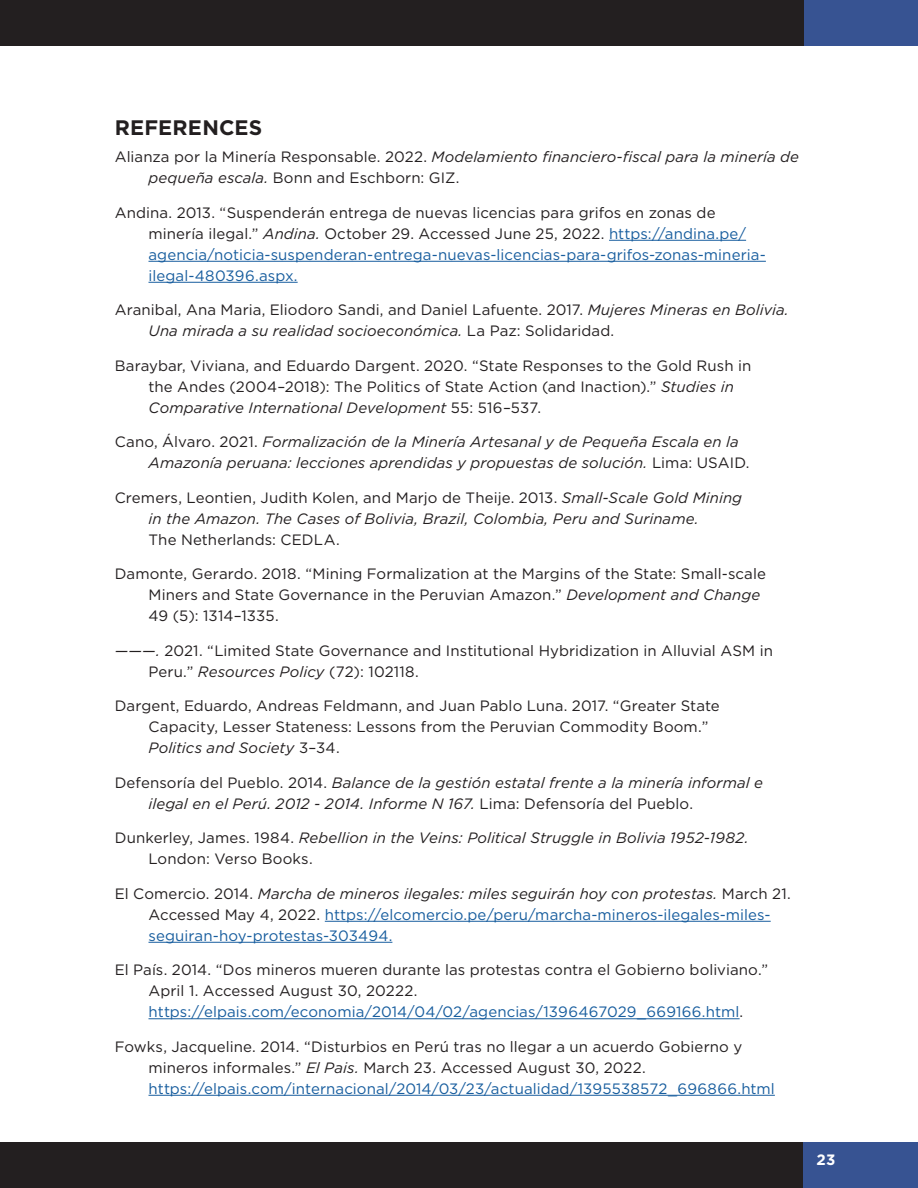
<style>
.page{position:relative;width:918px;height:1188px;background:#fff}
.page>*{position:absolute;margin:0;border:0;box-sizing:border-box;transform-origin:0 0}
.t1{font:700 21px "Gotham";letter-spacing:.01em;color:#231f20}
.t2{font:15px/21px "Gotham";letter-spacing:.005em;color:#231f20}
.t3{font:italic 15px/21px "Gotham";letter-spacing:.005em;color:#231f20}
.t4{font:15px/21px "Gotham";letter-spacing:.005em;color:#175d9e}
.t5{font:700 15px "Gotham";color:#fff}
.s1{font-style:normal}
.s2{color:#231f20}
.s3{font-style:italic;color:#231f20}
.s4{font-style:italic}
.s5{color:#175d9e}
</style>
<div class="page">
<div style="left:802px;top:1143px;width:116px;height:45px;background:#375392"></div>
<div style="left:803px;top:0;width:115px;height:45px;background:#375392"></div>
<div style="left:0;top:1143px;width:802px;height:45px;background:#231f20"></div>
<div style="left:0;top:0;width:803px;height:45px;background:#231f20"></div>
<hr style="left:609px;top:240px;width:137px;height:1px;background:#175d9e">
<hr style="left:148px;top:261px;width:618px;height:1px;background:#175d9e">
<hr style="left:148px;top:282px;width:150px;height:1px;background:#175d9e">
<hr style="left:325px;top:921px;width:446px;height:1px;background:#175d9e">
<hr style="left:148px;top:942px;width:244px;height:1px;background:#175d9e">
<hr style="left:148px;top:1018px;width:592px;height:1px;background:#175d9e">
<hr style="left:148px;top:1095px;width:627px;height:1px;background:#175d9e">
<h1 class="t1" style="left:115px;top:113px;width:149px">REFERENCES</h1>
<p class="t3" style="left:148px;top:146px;width:652px;text-indent:-34px"><span class="s1">Alianza por la Minería Responsable. 2022.</span> Modelamiento financiero-fiscal para la minería de pequeña escala. <span class="s1">Bonn and Eschborn: GIZ.</span></p>
<p class="t4" style="left:149px;top:202px;width:619px;text-indent:-34px"><span class="s2">Andina. 2013. “Suspenderán entrega de nuevas licencias para grifos en zonas de minería ilegal.”</span> <span class="s3">Andina.</span> <span class="s2">October 29. Accessed June 25, 2022.</span> https://andina.pe/ agencia/noticia-suspenderan-entrega-nuevas-licencias-para-grifos-zonas-mineria&shy;ilegal-480396.aspx.</p>
<p class="t2" style="left:149px;top:299px;width:642px;text-indent:-34px">Aranibal, Ana Maria, Eliodoro Sandi, and Daniel Lafuente. 2017. <span class="s4">Mujeres Mineras en Bolivia.<br>Una mirada a su realidad socioeconómica.</span> La Paz: Solidaridad.</p>
<p class="t2" style="left:149px;top:355px;width:604px;text-indent:-34px">Baraybar, Viviana, and Eduardo Dargent. 2020. “State Responses to the Gold Rush in the Andes (2004–2018): The Politics of State Action (and Inaction).” <span class="s4">Studies in<br>Comparative International Development</span> 55: 516–537.</p>
<p class="t3" style="left:149px;top:431px;width:603px;text-indent:-34px"><span class="s1">Cano, Álvaro. 2021.</span> Formalización de la Minería Artesanal y de Pequeña Escala en la<br>Amazonía peruana: lecciones aprendidas y propuestas de solución. <span class="s1">Lima: USAID.</span></p>
<p class="t3" style="left:148px;top:487px;width:595px;text-indent:-34px"><span class="s1">Cremers, Leontien, Judith Kolen, and Marjo de Theije. 2013.</span> Small-Scale Gold Mining in the Amazon. The Cases of Bolivia, Brazil, Colombia, Peru and Suriname.</p>
<p class="t2" style="left:148px;top:529px;width:193px">The Netherlands: CEDLA.</p>
<p class="t2" style="left:148px;top:563px;width:619px;text-indent:-34px">Damonte, Gerardo. 2018. “Mining Formalization at the Margins of the State: Small-scale<br>Miners and State Governance in the Peruvian Amazon.” <span class="s4">Development and Change<br></span>49 (5): 1314–1335.</p>
<p class="t2" style="left:148px;top:640px;width:626px;text-indent:-34px"><span class="s4">———.</span> 2021. “Limited State Governance and Institutional Hybridization in Alluvial ASM in<br>Peru.” <span class="s4">Resources Policy</span> (72): 102118.</p>
<p class="t2" style="left:148px;top:695px;width:573px;text-indent:-34px">Dargent, Eduardo, Andreas Feldmann, and Juan Pablo Luna. 2017. “Greater State<br>Capacity, Lesser Stateness: Lessons from the Peruvian Commodity Boom.”<br><span class="s4">Politics and Society</span> 3–34.</p>
<p class="t3" style="left:148px;top:772px;width:616px;text-indent:-34px"><span class="s1">Defensoría del Pueblo. 2014.</span> Balance de la gestión estatal frente a la minería informal e ilegal en el Perú. 2012 - 2014. Informe N 167. <span class="s1">Lima: Defensoría del Pueblo.</span></p>
<p class="t3" style="left:148px;top:827px;width:602px;text-indent:-34px"><span class="s1">Dunkerley, James. 1984.</span> Rebellion in the Veins: Political Struggle in Bolivia 1952-1982.<br><span class="s1">London: Verso Books.</span></p>
<p class="t4" style="left:148px;top:883px;width:644px;text-indent:-34px"><span class="s2">El Comercio. 2014.</span> <span class="s3">Marcha de mineros ilegales: miles seguirán hoy con protestas.</span> <span class="s2">March 21.<br>Accessed May 4, 2022.</span> https://elcomercio.pe/peru/marcha-mineros-ilegales-miles&shy;seguiran-hoy-protestas-303494.</p>
<p class="t2" style="left:148px;top:959px;width:621px;text-indent:-34px">El País. 2014. “Dos mineros mueren durante las protestas contra el Gobierno boliviano.”<br>April 1. Accessed August 30, 20222. <span class="s5">https://elpais.com/economia/2014/04/02/agencias/1396467029_669166.html</span>.</p>
<p class="t2" style="left:148px;top:1036px;width:628px;text-indent:-34px">Fowks, Jacqueline. 2014. “Disturbios en Perú tras no llegar a un acuerdo Gobierno y mineros informales.” <span class="s4">El Pais.</span> March 23. Accessed August 30, 2022. <span class="s5">https://elpais.com/internacional/2014/03/23/actualidad/1395538572_696866.html</span></p>
<p class="t5" style="left:817px;top:1150px;width:20px">23</p>
</div>
